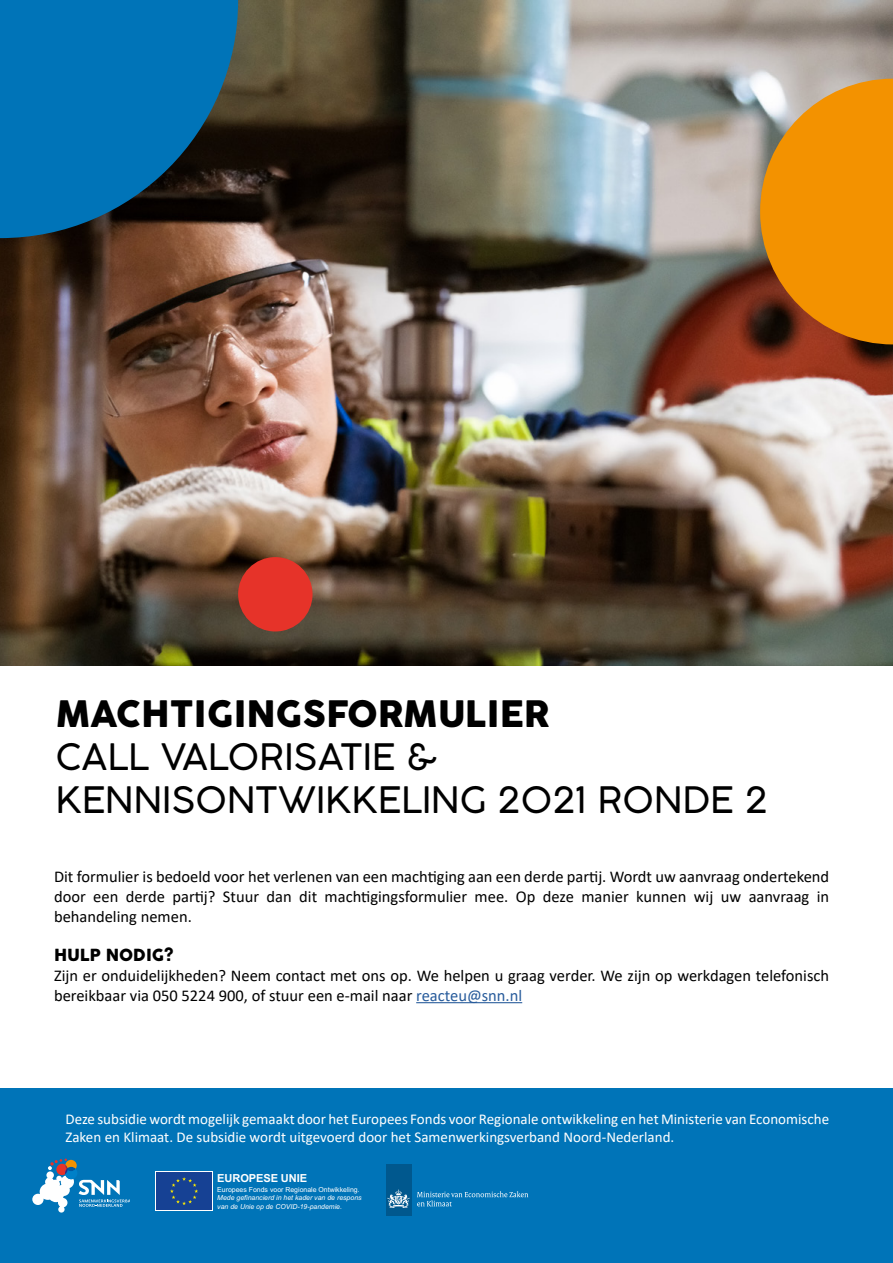
<style>
.page{position:relative;width:893px;height:1263px;background:#fff}
.page>*{position:absolute;margin:0;border:0;box-sizing:border-box;transform-origin:0 0}
.Naam_subsidie_H1{font:300 36px "Cocogoose Pro";color:#000}
.Documenttitel_H1{font:36px "Cocogoose Pro";color:#000}
.Paragraaf{font:16.5px/19.8px "Calibri";color:#000;text-align:justify}
.Tussenkop_H2{font:16.5px "Cocogoose Pro";color:#000}
.Paragraaf_DIAP{font:15px/18px "Calibri";color:#fff}
.t1{font:700 11.1px "Arial";letter-spacing:-.01em;color:#fff}
.t2{font:italic 6.9px/8.2px "Arial";color:#fff}
.s1{color:#275b9b}
.s2{font-style:normal}
</style>
<div class="page">
<div style="left:0;top:1089px;width:893px;height:174px;background:#0074b8"></div>
<img style="left:0;top:0;width:893px;height:665px">
<div style="left:238px;top:557px;width:75px;height:74px;background:#e63329;border-radius:50%"></div>
<svg style="left:0;top:0;width:238px;height:238px;background:#086398"></svg>
<svg style="left:760px;top:79px;width:133px;height:265px;background:#dc8a16"></svg>
<hr style="left:416px;top:1002px;width:106px;height:1px;background:#275b9b">
<svg style="left:32px;top:1158px;width:98px;height:54px"></svg>
<div style="left:155px;top:1171px;width:58px;height:40px;background:#fff"></div>
<div style="left:156px;top:1172px;width:56px;height:38px;background:#164194"></div>
<svg style="left:170px;top:1177px;width:28px;height:28px"></svg>
<div style="left:386px;top:1163px;width:25px;height:52px;background:#00588e"></div>
<svg style="left:387px;top:1189px;width:23px;height:19px"></svg>
<svg style="left:417px;top:1191px;width:111px;height:15px"></svg>
<h1 class="Documenttitel_H1" style="left:56px;top:689px;width:495px">MACHTIGINGSFORMULIER</h1>
<h1 class="Naam_subsidie_H1" style="left:56px;top:732px;width:383px">CALL VALORISATIE &amp;</h1>
<h1 class="Naam_subsidie_H1" style="left:56px;top:775px;width:714px">KENNISONTWIKKELING 2021 RONDE 2</h1>
<p class="Paragraaf" style="left:54px;top:866px;width:777px">Dit formulier is bedoeld voor het verlenen van een machtiging aan een derde partij. Wordt uw aanvraag ondertekend door een derde partij? Stuur dan dit machtigingsformulier mee. Op deze manier kunnen wij uw aanvraag in behandeling nemen.</p>
<h2 class="Tussenkop_H2" style="left:54px;top:944px;width:121px">HULP NODIG?</h2>
<p class="Paragraaf" style="left:54px;top:965px;width:777px">Zijn er onduidelijkheden? Neem contact met ons op. We helpen u graag verder. We zijn op werkdagen telefonisch bereikbaar via 050 5224 900, of stuur een e-mail naar <span class="s1">reacteu@snn.nl</span></p>
<p class="Paragraaf_DIAP" style="left:65px;top:1109px;width:765px">Deze subsidie wordt mogelijk gemaakt door het Europees Fonds voor Regionale ontwikkeling en het Ministerie van Economische<br>Zaken en Klimaat. De subsidie wordt uitgevoerd door het Samenwerkingsverband Noord-Nederland.</p>
<p class="t1" style="left:217px;top:1171px;width:91px">EUROPESE UNIE</p>
<p class="t2" style="left:217px;top:1185px;width:146px"><span class="s2">Europees Fonds voor Regionale Ontwikkeling.<br></span>Mede gefinancierd in het kader van de respons van de Unie op de COVID-19-pandemie.</p>
</div>
